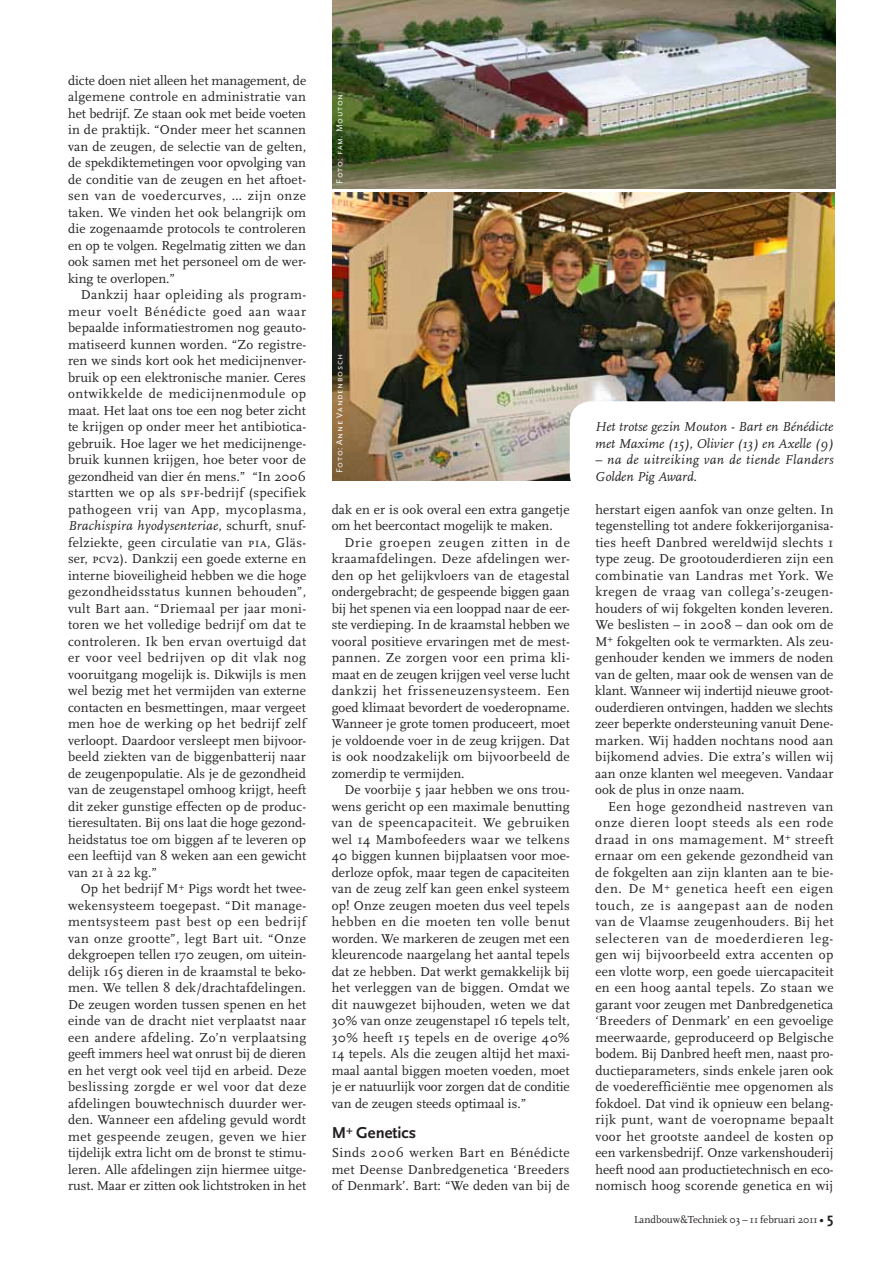
<style>
.page{position:relative;width:893px;height:1263px;background:#fff}
.page>*{position:absolute;margin:0;border:0;box-sizing:border-box;transform-origin:0 0}
.t1{font:700 16.5px "Scala Sans";color:#231f20}
.t2{font:13.5px/16.5px "Scala";letter-spacing:.005em;color:#231f20;text-align:justify}
.t3{font:italic 13.5px/16.5px "Scala";letter-spacing:.005em;color:#231f20}
.t4{font:italic 13.5px/16.5px "Scala";letter-spacing:.025em;color:#231f20}
.t5{font:10.5px "Scala";color:#231f20}
.t6{font:9px "Scala Sans Caps";letter-spacing:.075em;color:#fff}
.s1{font-family:"Scala Caps"}
.s2{font-style:italic}
.s3{font-family:"Scala Sans";font-weight:700}
.s4{font-family:"Scala Sans";font-weight:700;font-size:15px}
</style>
<div class="page">
<img style="left:332px;top:193px;width:502px;height:288px">
<img style="left:332px;top:0;width:503px;height:188px">
<div style="left:570px;top:401px;width:282px;height:95px;background:#fff;border-radius:21px"></div>
<p class="t2" style="left:68px;top:72px;width:240px">dicte doen niet alleen het management, de algemene controle en administratie van het bedrijf. Ze staan ook met beide voeten in de praktijk. “Onder meer het scannen van de zeugen, de selectie van de gelten, de spekdiktemetingen voor opvolging van de conditie van de zeugen en het aftoet&shy;sen van de voedercurves, … zijn onze taken. We vinden het ook belangrijk om die zogenaamde protocols te controleren en op te volgen. Regelmatig zitten we dan ook samen met het personeel om de wer&shy;king te overlopen.”</p>
<p class="t2" style="left:68px;top:287px;width:240px;text-indent:13px">Dankzij haar opleiding als program&shy;meur voelt Bénédicte goed aan waar bepaalde informatiestromen nog geauto&shy;matiseerd kunnen worden. “Zo registre&shy;ren we sinds kort ook het medicijnenver&shy;bruik op een elektronische manier. Ceres ontwikkelde de medicijnenmodule op maat. Het laat ons toe een nog beter zicht te krijgen op onder meer het antibiotica&shy;gebruik. Hoe lager we het medicijnenge&shy;bruik kunnen krijgen, hoe beter voor de gezondheid van dier én mens.” “In 2006 startten we op als <span class="s1">spf</span>-bedrijf (specifiek pathogeen vrij van App, mycoplasma, <span class="s2">Brachispira hyodysenteriae</span>, schurft, snuf&shy;felziekte, geen circulatie van <span class="s1">pia</span>, Gläs&shy;ser, <span class="s1">pcv</span>2). Dankzij een goede externe en interne bioveiligheid hebben we die hoge gezondheidsstatus kunnen behouden”, vult Bart aan. “Driemaal per jaar moni&shy;toren we het volledige bedrijf om dat te controleren. Ik ben ervan overtuigd dat er voor veel bedrijven op dit vlak nog vooruitgang mogelijk is. Dikwijls is men wel bezig met het vermijden van externe contacten en besmettingen, maar vergeet men hoe de werking op het bedrijf zelf verloopt. Daardoor versleept men bijvoor&shy;beeld ziekten van de biggenbatterij naar de zeugenpopulatie. Als je de gezondheid van de zeugenstapel omhoog krijgt, heeft dit zeker gunstige effecten op de produc&shy;tieresultaten. Bij ons laat die hoge gezond&shy;heidstatus toe om biggen af te leveren op een leeftijd van 8 weken aan een gewicht van 21 à 22 kg.”</p>
<p class="t2" style="left:68px;top:881px;width:240px;text-indent:13px">Op het bedrijf M<sup>+</sup> Pigs wordt het twee&shy;wekensysteem toegepast. “Dit manage&shy;mentsysteem past best op een bedrijf van onze grootte”, legt Bart uit. “Onze dekgroepen tellen 170 zeugen, om uitein&shy;delijk 165 dieren in de kraamstal te beko&shy;men. We tellen 8 dek/drachtafdelingen.<br>De zeugen worden tussen spenen en het einde van de dracht niet verplaatst naar een andere afdeling. Zo’n verplaatsing geeft immers heel wat onrust bij de dieren en het vergt ook veel tijd en arbeid. Deze beslissing zorgde er wel voor dat deze afdelingen bouwtechnisch duurder wer&shy;den. Wanneer een afdeling gevuld wordt met gespeende zeugen, geven we hier tijdelijk extra licht om de bronst te stimu&shy;leren. Alle afdelingen zijn hiermee uitge&shy;rust. Maar er zitten ook lichtstroken in het</p>
<p class="t6" style="left:335px;top:184px;width:91px;rotate:-90deg">Foto: fam. Mouton</p>
<p class="t6" style="left:335px;top:473px;width:120px;rotate:-90deg">Foto: Anne Vandenbosch</p>
<p class="t2" style="left:332px;top:501px;width:239px">dak en er is ook overal een extra gangetje om het beercontact mogelijk te maken.</p>
<p class="t2" style="left:332px;top:534px;width:240px;text-indent:13px">Drie groepen zeugen zitten in de kraamafdelingen. Deze afdelingen wer&shy;den op het gelijkvloers van de etagestal ondergebracht; de gespeende biggen gaan bij het spenen via een looppad naar de eer&shy;ste verdieping. In de kraamstal hebben we vooral positieve ervaringen met de mest&shy;pannen. Ze zorgen voor een prima kli&shy;maat en de zeugen krijgen veel verse lucht dankzij het frisseneuzensysteem. Een goed klimaat bevordert de voederopname.<br>Wanneer je grote tomen produceert, moet je voldoende voer in de zeug krijgen. Dat is ook noodzakelijk om bijvoorbeeld de zomerdip te vermijden.</p>
<p class="t2" style="left:332px;top:782px;width:240px;text-indent:13px">De voorbije 5 jaar hebben we ons trou&shy;wens gericht op een maximale benutting van de speencapaciteit. We gebruiken wel 14 Mambofeeders waar we telkens 40 biggen kunnen bijplaatsen voor moe&shy;derloze opfok, maar tegen de capaciteiten van de zeug zelf kan geen enkel systeem op! Onze zeugen moeten dus veel tepels hebben en die moeten ten volle benut worden. We markeren de zeugen met een kleurencode naargelang het aantal tepels dat ze hebben. Dat werkt gemakkelijk bij het verleggen van de biggen. Omdat we dit nauwgezet bijhouden, weten we dat 30% van onze zeugenstapel 16 tepels telt, 30% heeft 15 tepels en de overige 40% 14 tepels. Als die zeugen altijd het maxi&shy;maal aantal biggen moeten voeden, moet je er natuurlijk voor zorgen dat de conditie van de zeugen steeds optimaal is.”</p>
<p class="t1" style="left:332px;top:1123px;width:86px">M<sup>+</sup> Genetics</p>
<p class="t2" style="left:332px;top:1145px;width:240px">Sinds 2006 werken Bart en Bénédicte met Deense Danbredgenetica ‘Breeders of Denmark’. Bart: “We deden van bij de</p>
<p class="t3" style="left:595px;top:419px;width:240px">Het trotse gezin Mouton - Bart en Bénédicte met Maxime (15), Olivier (13) en Axelle (9)</p>
<p class="t4" style="left:595px;top:452px;width:240px">– na de uitreiking van de tiende Flanders<br>Golden Pig Award.</p>
<p class="t2" style="left:595px;top:501px;width:240px">herstart eigen aanfok van onze gelten. In tegenstelling tot andere fokkerijorganisa&shy;ties heeft Danbred wereldwijd slechts 1 type zeug. De grootouderdieren zijn een combinatie van Landras met York. We kregen de vraag van collega’s-zeugen&shy;houders of wij fokgelten konden leveren.<br>We beslisten – in 2008 – dan ook om de M<sup>+</sup> fokgelten ook te vermarkten. Als zeu&shy;genhouder kenden we immers de noden van de gelten, maar ook de wensen van de klant. Wanneer wij indertijd nieuwe groot&shy;ouderdieren ontvingen, hadden we slechts zeer beperkte ondersteuning vanuit Dene&shy;marken. Wij hadden nochtans nood aan bijkomend advies. Die extra’s willen wij aan onze klanten wel meegeven. Vandaar ook de plus in onze naam.</p>
<p class="t2" style="left:595px;top:798px;width:240px;text-indent:13px">Een hoge gezondheid nastreven van onze dieren loopt steeds als een rode draad in ons mamagement. M<sup>+</sup> streeft ernaar om een gekende gezondheid van de fokgelten aan zijn klanten aan te bie&shy;den. De M<sup>+</sup> genetica heeft een eigen touch, ze is aangepast aan de noden van de Vlaamse zeugenhouders. Bij het selecteren van de moederdieren leg&shy;gen wij bijvoorbeeld extra accenten op een vlotte worp, een goede uiercapaciteit en een hoog aantal tepels. Zo staan we garant voor zeugen met Danbredgenetica ‘Breeders of Denmark’ en een gevoelige meerwaarde, geproduceerd op Belgische bodem. Bij Danbred heeft men, naast pro&shy;ductieparameters, sinds enkele jaren ook de voederefficiëntie mee opgenomen als fokdoel. Dat vind ik opnieuw een belang&shy;rijk punt, want de voeropname bepaalt voor het grootste aandeel de kosten op een varkensbedrijf. Onze varkenshouderij heeft nood aan productietechnisch en eco&shy;nomisch hoog scorende genetica en wij</p>
<p class="t5" style="left:634px;top:1214px;width:201px">Landbouw&amp;Techniek 03 – 11 februari 2011 <span class="s3">•</span> <span class="s4">5</span></p>
</div>
